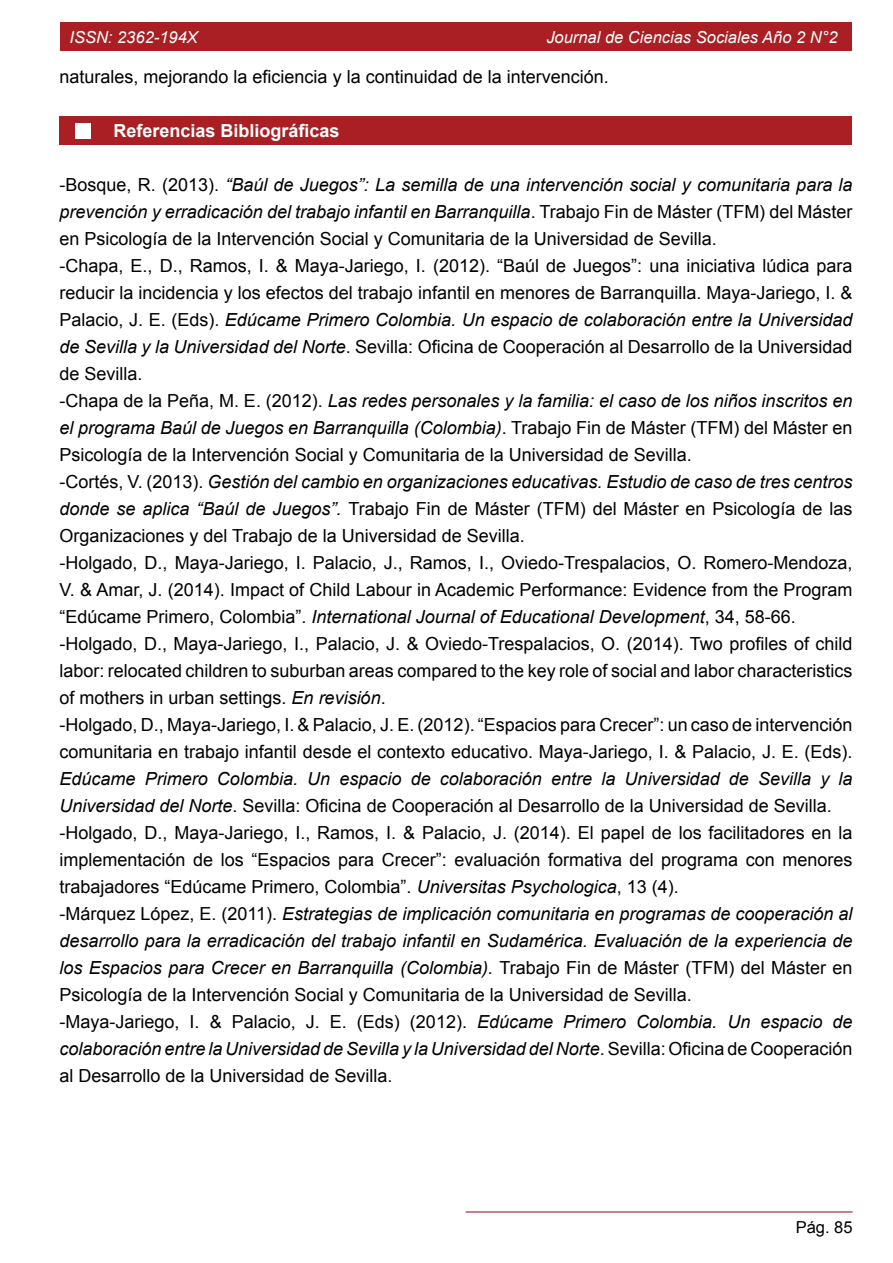
<style>
.page{position:relative;width:893px;height:1263px;background:#fff}
.page>*{position:absolute;margin:0;border:0;box-sizing:border-box;transform-origin:0 0}
.t1{font:18px/27px "Arial";color:#000}
.t2{font:700 18px "Arial";color:#fff}
.t3{font:italic 16.5px "Arial";color:#fff}
.t4{font:16.5px "Arial";color:#000}
.s1{font-style:italic}
</style>
<div class="page">
<div style="left:60px;top:22px;width:792px;height:28px;background:#a91f23"></div>
<hr style="left:466px;top:1211px;width:387px;height:1px;background:#a91f23">
<div style="left:60px;top:116px;width:792px;height:28px;background:#a91f23"></div>
<div style="left:75px;top:123px;width:16px;height:16px;background:#fff"></div>
<p class="t3" style="left:69px;top:26px;width:130px">ISSN: 2362-194X</p>
<p class="t3" style="left:546px;top:26px;width:293px">Journal de Ciencias Sociales Año 2 N°2</p>
<p class="t1" style="left:60px;top:63px;width:551px">naturales, mejorando la eficiencia y la continuidad de la intervención.</p>
<p class="t2" style="left:114px;top:119px;width:228px">Referencias Bibliográficas</p>
<p class="t1" style="left:60px;top:171px;width:795px">-Bosque, R. (2013). <span class="s1">“Baúl de Juegos”: La semilla de una intervención social y comunitaria para la prevención y erradicación del trabajo infantil en Barranquilla</span>. Trabajo Fin de Máster (TFM) del Máster en Psicología de la Intervención Social y Comunitaria de la Universidad de Sevilla.<br>-Chapa, E., D., Ramos, I. &amp; Maya-Jariego, I. (2012). “Baúl de Juegos”: una iniciativa lúdica para reducir la incidencia y los efectos del trabajo infantil en menores de Barranquilla. Maya-Jariego, I. &amp; Palacio, J. E. (Eds). <span class="s1">Edúcame Primero Colombia. Un espacio de colaboración entre la Universidad de Sevilla y la Universidad del Norte</span>. Sevilla: Oficina de Cooperación al Desarrollo de la Universidad de Sevilla.<br>-Chapa de la Peña, M. E. (2012). <span class="s1">Las redes personales y la familia: el caso de los niños inscritos en el programa Baúl de Juegos en Barranquilla (Colombia)</span>. Trabajo Fin de Máster (TFM) del Máster en Psicología de la Intervención Social y Comunitaria de la Universidad de Sevilla.<br>-Cortés, V. (2013). <span class="s1">Gestión del cambio en organizaciones educativas. Estudio de caso de tres centros donde se aplica “Baúl de Juegos”.</span> Trabajo Fin de Máster (TFM) del Máster en Psicología de las Organizaciones y del Trabajo de la Universidad de Sevilla.<br>-Holgado, D., Maya-Jariego, I. Palacio, J., Ramos, I., Oviedo-Trespalacios, O. Romero-Mendoza, V. &amp; Amar, J. (2014). Impact of Child Labour in Academic Performance: Evidence from the Program “Edúcame Primero, Colombia”. <span class="s1">International Journal of Educational Development</span>, 34, 58-66. -Holgado, D., Maya-Jariego, I., Palacio, J. &amp; Oviedo-Trespalacios, O. (2014). Two profiles of child labor: relocated children to suburban areas compared to the key role of social and labor characteristics of mothers in urban settings. <span class="s1">En revisión</span>.<br>-Holgado, D., Maya-Jariego, I. &amp; Palacio, J. E. (2012). “Espacios para Crecer”: un caso de intervención comunitaria en trabajo infantil desde el contexto educativo. Maya-Jariego, I. &amp; Palacio, J. E. (Eds).</p>
<p class="t1" style="left:60px;top:765px;width:795px"><span class="s1">Edúcame Primero Colombia. Un espacio de colaboración entre la Universidad de Sevilla y la Universidad del Norte</span>. Sevilla: Oficina de Cooperación al Desarrollo de la Universidad de Sevilla. -Holgado, D., Maya-Jariego, I., Ramos, I. &amp; Palacio, J. (2014). El papel de los facilitadores en la implementación de los “Espacios para Crecer”: evaluación formativa del programa con menores trabajadores “Edúcame Primero, Colombia”. <span class="s1">Universitas Psychologica</span>, 13 (4).<br>-Márquez López, E. (2011). <span class="s1">Estrategias de implicación comunitaria en programas de cooperación al desarrollo para la erradicación del trabajo infantil en Sudamérica. Evaluación de la experiencia de los Espacios para Crecer en Barranquilla (Colombia).</span> Trabajo Fin de Máster (TFM) del Máster en Psicología de la Intervención Social y Comunitaria de la Universidad de Sevilla.<br>-Maya-Jariego, I. &amp; Palacio, J. E. (Eds) (2012). <span class="s1">Edúcame Primero Colombia. Un espacio de colaboración entre la Universidad de Sevilla y la Universidad del Norte</span>. Sevilla: Oficina de Cooperación al Desarrollo de la Universidad de Sevilla.</p>
<p class="t4" style="left:796px;top:1216px;width:58px">Pág. 85</p>
</div>
